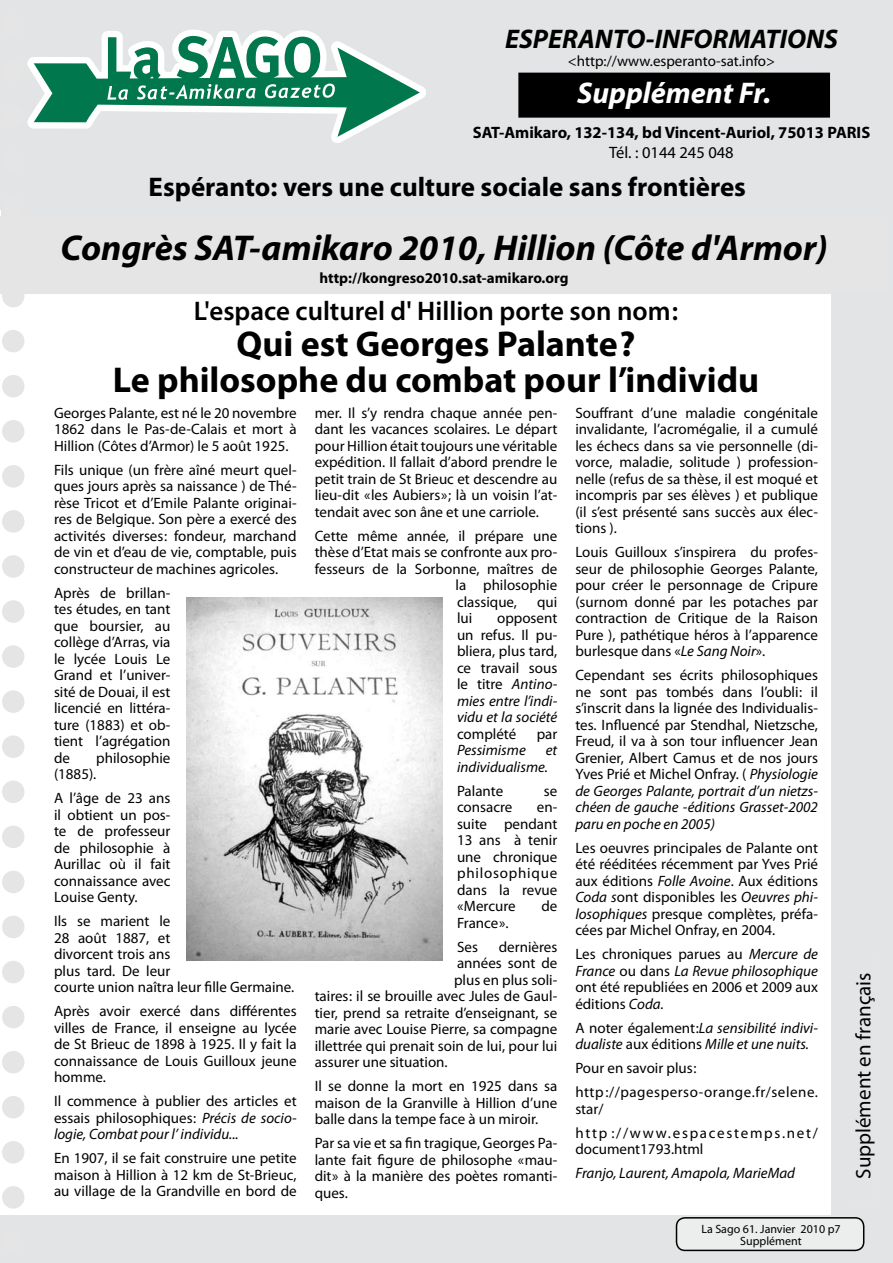
<style>
.page{position:relative;width:893px;height:1263px;background:#fff}
.page>*{position:absolute;margin:0;border:0;box-sizing:border-box;transform-origin:0 0}
.t1{font:700 36px/36px "Myriad Pro";color:#000;text-align:center}
.t2{font:italic 700 36px "Myriad Pro";color:#000}
.t3{font:italic 700 30px "Myriad Pro";color:#fff}
.t4{font:700 27px "Myriad Pro";color:#000}
.t5{font:600 27px "Myriad Pro";color:#000}
.t6{font:italic 700 27px "Myriad Pro";color:#000}
.t7{font:21px "Myriad Pro";color:#000}
.t8{font:700 16.5px "Myriad Pro";color:#000}
.t9{font:16.5px "Myriad Pro";color:#000}
.t10{font:15px/16.5px "Myriad Pro";color:#000;text-align:justify}
.t11{font:italic 15px/16.5px "Myriad Pro";color:#000}
.t12{font:15px/24px "Myriad Pro";letter-spacing:.035em;color:#000}
.t13{font:700 15px "Myriad Pro";color:#000}
.t14{font:15px/24px "Myriad Pro";letter-spacing:.115em;color:#000}
.t15{font:12px/12px "Myriad Pro";color:#000;text-align:center}
.s1{font-style:italic}
.s2{font-style:normal}
</style>
<div class="page">
<div style="left:831px;top:0;width:62px;height:1263px;background:#e3e4e5"></div>
<div style="left:0;top:1215px;width:893px;height:48px;background:#e3e4e5"></div>
<div style="left:676px;top:1218px;width:188px;height:32px;background:#eceded;border-radius:9px"></div>
<div style="left:676px;top:1217px;width:188px;height:34px;border:2px solid #000;border-radius:9px"></div>
<div style="left:0;top:0;width:893px;height:209px;background:#e3e4e5"></div>
<div style="left:1px;top:168px;width:892px;height:52px;background:#e3e4e5"></div>
<div style="left:519px;top:73px;width:310px;height:44px;background:#000"></div>
<div style="left:518px;top:73px;width:312px;height:45px;border:2px solid #000"></div>
<svg style="left:2px;top:29px;width:424px;height:1180px"></svg>
<div style="left:1px;top:217px;width:886px;height:76px;background:#e5e5e6"></div>
<div style="left:0;top:216px;width:888px;height:78px;border:2px solid #e5e5e6"></div>
<img style="left:187px;top:597px;width:255px;height:363px">
<h3 class="t6" style="left:505px;top:22px;width:334px">ESPERANTO-INFORMATIONS</h3>
<p class="t10" style="left:568px;top:53px;width:209px">&lt;http://www.esperanto-sat.info&gt;</p>
<h2 class="t3" style="left:546px;top:73px;width:252px">SERVICE DE PRESSE</h2>
<p class="t8" style="left:473px;top:122px;width:399px">SAT-Amikaro, 132-134, bd Vincent-Auriol, 75013 PARIS</p>
<p class="t9" style="left:609px;top:142px;width:126px">Tél. : 0144 245 048</p>
<h3 class="t4" style="left:149px;top:169px;width:599px">Espéranto: vers une culture sociale sans frontières</h3>
<h2 class="t3" style="left:577px;top:73px;width:196px">Supplément Fr.</h2>
<h1 class="t2" style="left:60px;top:225px;width:769px">Congrès SAT-amikaro 2010, Hillion (Côte d'Armor)</h1>
<p class="t13" style="left:320px;top:268px;width:250px">http://kongreso2010.sat-amikaro.org</p>
<h3 class="t5" style="left:194px;top:294px;width:486px">L'espace culturel d' Hillion porte son nom:</h3>
<h1 class="t1" style="left:113px;top:325px;width:648px">Qui est Georges Palante?<br>Le philosophe du combat pour l’individu</h1>
<p class="t10" style="left:54px;top:404px;width:244px">Georges Palante, est né le 20 novembre 1862 dans le Pas-de-Calais et mort à Hillion (Côtes d’Armor) le 5 août 1925.</p>
<p class="t10" style="left:54px;top:461px;width:244px">Fils unique (un frère aîné meurt quel&shy;ques jours après sa naissance ) de Thé&shy;rèse Tricot et d’Emile Palante originai&shy;res de Belgique. Son père a exercé des activités diverses: fondeur, marchand de vin et d’eau de vie, comptable, puis constructeur de machines agricoles.</p>
<p class="t10" style="left:54px;top:584px;width:118px">Après de brillan&shy;tes études, en tant que boursier, au collège d’Arras, via le lycée Louis Le Grand et l’univer&shy;sité de Douai, il est licencié en littéra&shy;ture (1883) et ob&shy;tient l’agrégation de</p>
<p class="t10" style="left:575px;top:404px;width:244px">Souffrant d’une maladie congénitale invalidante, l’acromégalie, il a cumulé les échecs dans sa vie personnelle (di&shy;vorce, maladie, solitude ) profession&shy;nelle (refus de sa thèse, il est moqué et incompris par ses élèves ) et publique (il s’est présenté sans succès aux élec&shy;tions ).</p>
<p class="t10" style="left:575px;top:544px;width:244px">Louis Guilloux s’inspirera du profes&shy;seur de philosophie Georges Palante, pour créer le personnage de Cripure (surnom donné par les potaches par contraction de Critique de la Raison Pure ), pathétique héros à l’apparence burlesque dans «<span class="s1">Le Sang Noir</span>».</p>
<p class="t10" style="left:575px;top:667px;width:244px">Cependant ses écrits philosophiques ne sont pas tombés dans l’oubli: il s’inscrit dans la lignée des Individualis&shy;tes. Influencé par Stendhal, Nietzsche, Freud, il va à son tour influencer Jean Grenier, Albert Camus et de nos jours Yves Prié et Michel Onfray. ( <span class="s1">Physiologie de Georges Palante, portrait d’un nietzs&shy;chéen de gauche -éditions Grasset-2002 paru en poche en 2005)</span></p>
<p class="t10" style="left:575px;top:839px;width:244px">Les oeuvres principales de Palante ont été rééditées récemment par Yves Prié aux éditions <span class="s1">Folle Avoine</span>. Aux éditions <span class="s1">Coda s</span>ont disponibles les <span class="s1">Oeuvres phi&shy;losophiques</span> presque complètes, préfa&shy;cées par Michel Onfray, en 2004.</p>
<p class="t10" style="left:575px;top:946px;width:244px">Les chroniques parues au <span class="s1">Mercure de France</span> ou dans <span class="s1">La Revue philosophique </span>ont été republiées en 2006 et 2009 aux éditions <span class="s1">Coda.</span></p>
<p class="t11" style="left:575px;top:1019px;width:244px"><span class="s2">A noter également:</span>La sensibilité indivi&shy;dualiste <span class="s2">aux éditions</span> Mille et une nuits.</p>
<p class="t12" style="left:575px;top:1056px;width:244px">Pour en savoir plus: http://pagesperso-orange.fr/selene.</p>
<p class="t14" style="left:575px;top:1096px;width:244px">star/<br>http ://www.espacestemps.net/</p>
<p class="t10" style="left:575px;top:1141px;width:130px">document1793.html</p>
<p class="t11" style="left:575px;top:1165px;width:221px">Franjo, Laurent, Amapola, MarieMad</p>
<p class="t10" style="left:315px;top:404px;width:244px">mer. Il s’y rendra chaque année pen&shy;dant les vacances scolaires. Le départ pour Hillion était toujours une véritable expédition. Il fallait d’abord prendre le petit train de St Brieuc et descendre au lieu-dit «les Aubiers»; là un voisin l’at&shy;tendait avec son âne et une carriole.</p>
<p class="t10" style="left:315px;top:527px;width:244px">Cette même année, il prépare une</p>
<p class="t10" style="left:315px;top:544px;width:244px">thèse d’Etat mais se confronte aux pro-</p>
<p class="t10" style="left:315px;top:560px;width:244px">fesseurs de la Sorbonne, maîtres de</p>
<p class="t10" style="left:455px;top:577px;width:103px">la philosophie</p>
<p class="t10" style="left:457px;top:593px;width:62px">classique,</p>
<p class="t10" style="left:537px;top:593px;width:22px">qui</p>
<p class="t10" style="left:457px;top:610px;width:17px">lui</p>
<p class="t10" style="left:457px;top:610px;width:102px;text-indent:40px">opposent un refus. Il pu&shy;bliera, plus tard, ce travail sous le titre <span class="s1">Antino&shy;mies entre l’indi&shy;vidu et la société</span></p>
<p class="t10" style="left:457px;top:725px;width:61px">complété</p>
<p class="t10" style="left:537px;top:725px;width:22px">par</p>
<p class="t11" style="left:457px;top:742px;width:70px">Pessimisme</p>
<p class="t11" style="left:457px;top:742px;width:102px;text-indent:89px">et individualisme.</p>
<p class="t10" style="left:457px;top:782px;width:48px">Palante</p>
<p class="t10" style="left:544px;top:782px;width:15px">se</p>
<p class="t10" style="left:457px;top:799px;width:57px">consacre</p>
<p class="t10" style="left:54px;top:749px;width:118px;text-indent:42px">philosophie (1885).</p>
<p class="t10" style="left:54px;top:790px;width:118px">A l’âge de 23 ans il obtient un pos&shy;te de professeur de philosophie à Aurillac où il fait connaissance avec Louise Genty.</p>
<p class="t10" style="left:54px;top:913px;width:242px;text-align:left">Ils se marient le<br>28 août 1887, et<br>divorcent trois ans<br>plus tard. De leur<br>courte union naîtra leur fille Germaine.</p>
<p class="t10" style="left:54px;top:1003px;width:244px">Après avoir exercé dans différentes villes de France, il enseigne au lycée de St Brieuc de 1898 à 1925. Il y fait la connaissance de Louis Guilloux jeune homme.</p>
<p class="t10" style="left:54px;top:1093px;width:244px">Il commence à publier des articles et essais philosophiques: <span class="s1">Précis de socio&shy;logie, Combat pour l’ individu...</span></p>
<p class="t10" style="left:54px;top:1150px;width:244px">En 1907, il se fait construire une petite maison à Hillion à 12 km de St-Brieuc, au village de la Grandville en bord de</p>
<p class="t10" style="left:457px;top:799px;width:102px;text-indent:80px">en&shy;suite pendant 13 ans à tenir une chronique philosophique dans la revue «Mercure</p>
<p class="t10" style="left:541px;top:898px;width:17px">de</p>
<p class="t10" style="left:457px;top:910px;width:53px;line-height:24px">France».<br>Ses</p>
<p class="t10" style="left:499px;top:938px;width:60px">dernières</p>
<p class="t10" style="left:457px;top:955px;width:102px">années sont de</p>
<p class="t10" style="left:454px;top:971px;width:105px">plus en plus soli-</p>
<p class="t10" style="left:315px;top:988px;width:244px">taires: il se brouille avec Jules de Gaul-</p>
<p class="t10" style="left:315px;top:1004px;width:244px">tier, prend sa retraite d’enseignant, se</p>
<p class="t10" style="left:315px;top:1021px;width:244px">marie avec Louise Pierre, sa compagne</p>
<p class="t10" style="left:315px;top:1037px;width:244px">illettrée qui prenait soin de lui, pour lui</p>
<p class="t10" style="left:315px;top:1054px;width:135px">assurer une situation.</p>
<p class="t10" style="left:315px;top:1078px;width:244px">Il se donne la mort en 1925 dans sa maison de la Granville à Hillion d’une balle dans la tempe face à un miroir.</p>
<p class="t10" style="left:315px;top:1135px;width:244px">Par sa vie et sa fin tragique, Georges Pa&shy;lante fait figure de philosophe «mau&shy;dit» à la manière des poètes romanti&shy;ques.</p>
<p class="t15" style="left:701px;top:1223px;width:141px">La Sago 61. Janvier 2010 p7<br>Supplément</p>
<h3 class="t7" style="left:850px;top:1179px;width:208px;rotate:-90deg">Supplément en français</h3>
</div>
